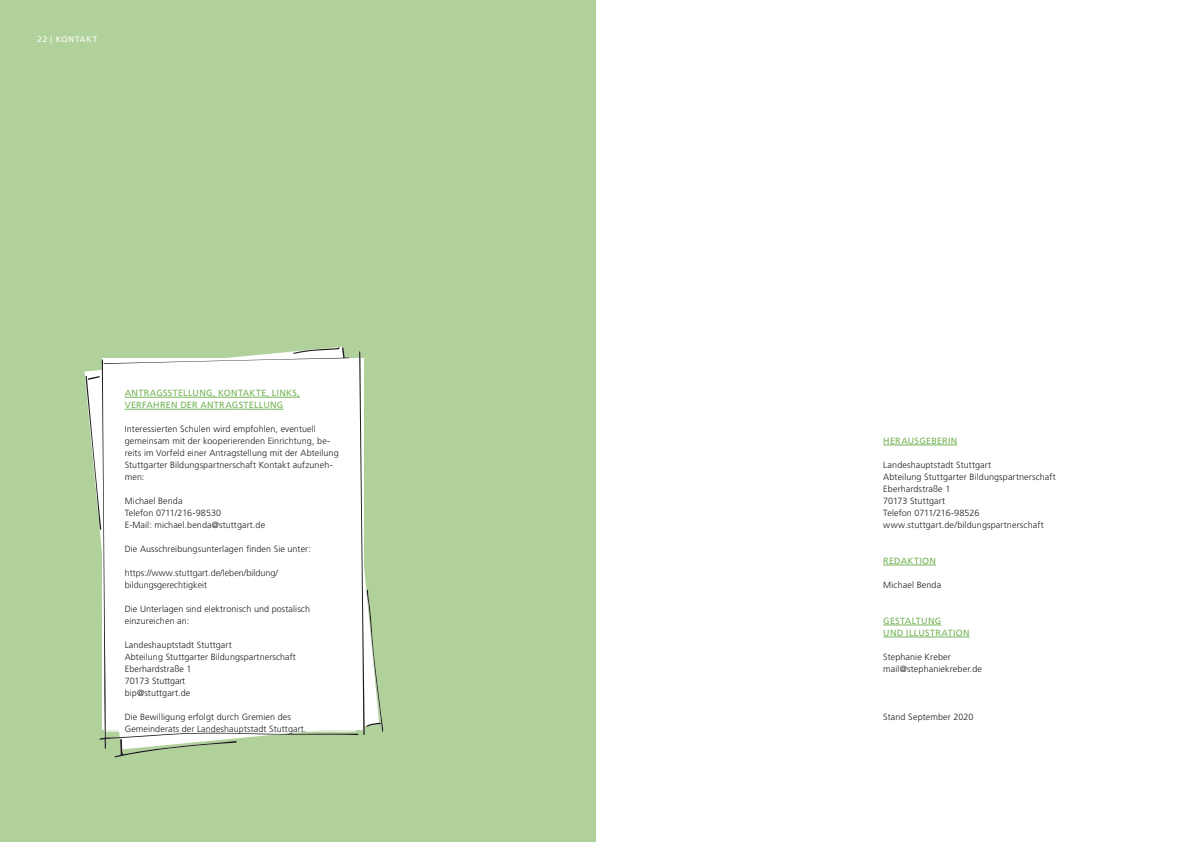
<style>
.page{position:relative;width:1191px;height:842px;background:#fff}
.page>*{position:absolute;margin:0;border:0;box-sizing:border-box;transform-origin:0 0}
.t1{font:300 9px/12px "Frutiger CE";letter-spacing:.01em;color:#1d1d1b}
.t2{font:9px/12px "Frutiger CE";letter-spacing:.03em;color:#75b558}
.t3{font:300 9px/12px "Frutiger";color:#1d1d1b}
.t4{font:300 9px "Frutiger CE";letter-spacing:-.01em;color:#1d1d1b}
.t5{font:8px "Frutiger CE";color:#fff}
</style>
<div class="page">
<div style="left:0;top:0;width:595px;height:842px;background:#b1d19a"></div>
<hr style="left:883px;top:637px;width:86px;height:1px;background:#75b558">
<hr style="left:883px;top:625px;width:58px;height:1px;background:#75b558">
<hr style="left:883px;top:565px;width:53px;height:1px;background:#75b558">
<hr style="left:883px;top:445px;width:74px;height:1px;background:#75b558">
<div style="left:99px;top:359px;width:260px;height:390px;background:#fff"></div>
<svg style="left:114px;top:739px;width:123px;height:18px"></svg>
<svg style="left:104px;top:347px;width:245px;height:17px"></svg>
<svg style="left:359px;top:351px;width:24px;height:384px"></svg>
<svg style="left:85px;top:376px;width:16px;height:154px"></svg>
<p class="t5" style="left:37px;top:35px;width:61px">22 | KONTAKT</p>
<p class="t2" style="left:125px;top:386px;width:177px">ANTRAGSSTELLUNG, KONTAKTE, LINKS,<br>VERFAHREN DER ANTRAGSTELLUNG</p>
<p class="t1" style="left:125px;top:422px;width:215px">Interessierten Schulen wird empfohlen, eventuell gemeinsam mit der kooperierenden Einrichtung, be&shy;reits im Vorfeld einer ntragstellung mit der bteilung Stuttgarter Bildungspartnerschaft Kontakt aufzuneh&shy;men:</p>
<p class="t1" style="left:125px;top:494px;width:142px">Michael Benda<br>Telefon 0711/216-98530<br>E-Mail: michael.benda@stuttgart.de</p>
<p class="t1" style="left:125px;top:542px;width:188px">Die usschreibungsunterlagen finden Sie unter:</p>
<p class="t3" style="left:125px;top:567px;width:155px">https://www.stuttgart.de/leben/bildung/ bildungsgerechtigkeit</p>
<p class="t1" style="left:125px;top:602px;width:187px">Die Unterlagen sind elektronisch und postalisch einzureichen an:</p>
<p class="t1" style="left:125px;top:638px;width:108px">Landeshauptstadt Stuttgart</p>
<p class="t1" style="left:131px;top:650px;width:167px">bteilung Stuttgarter Bildungspartnerschaft</p>
<p class="t1" style="left:125px;top:662px;width:68px">Eberhardstraße 1</p>
<p class="t4" style="left:125px;top:675px;width:62px">70173 Stuttgart</p>
<p class="t1" style="left:125px;top:686px;width:67px">bip@stuttgart.de</p>
<p class="t1" style="left:125px;top:710px;width:183px">Die Bewilligung erfolgt durch Gremien des<br>Gemeinderats der Landeshauptstadt Stuttgart.</p>
<p class="t2" style="left:883px;top:435px;width:76px">HERAUSGEBERIN</p>
<p class="t1" style="left:883px;top:459px;width:109px">Landeshauptstadt Stuttgart</p>
<p class="t1" style="left:889px;top:471px;width:168px">bteilung Stuttgarter Bildungspartnerschaft</p>
<p class="t1" style="left:883px;top:483px;width:69px">Eberhardstraße 1</p>
<p class="t1" style="left:883px;top:495px;width:63px">70173 Stuttgart</p>
<p class="t1" style="left:883px;top:507px;width:98px">Telefon 0711/216-98526</p>
<p class="t1" style="left:883px;top:519px;width:162px">www.stuttgart.de/bildungspartnerschaft</p>
<p class="t2" style="left:883px;top:555px;width:54px">REDAKTION</p>
<p class="t1" style="left:883px;top:579px;width:59px">Michael Benda</p>
<p class="t2" style="left:883px;top:615px;width:88px">GESTALTUNG<br>UND ILLUSTRATION</p>
<p class="t1" style="left:883px;top:651px;width:100px">Stephanie Kreber mail@stephaniekreber.de</p>
<p class="t1" style="left:883px;top:711px;width:92px">Stand September 2020</p>
</div>
